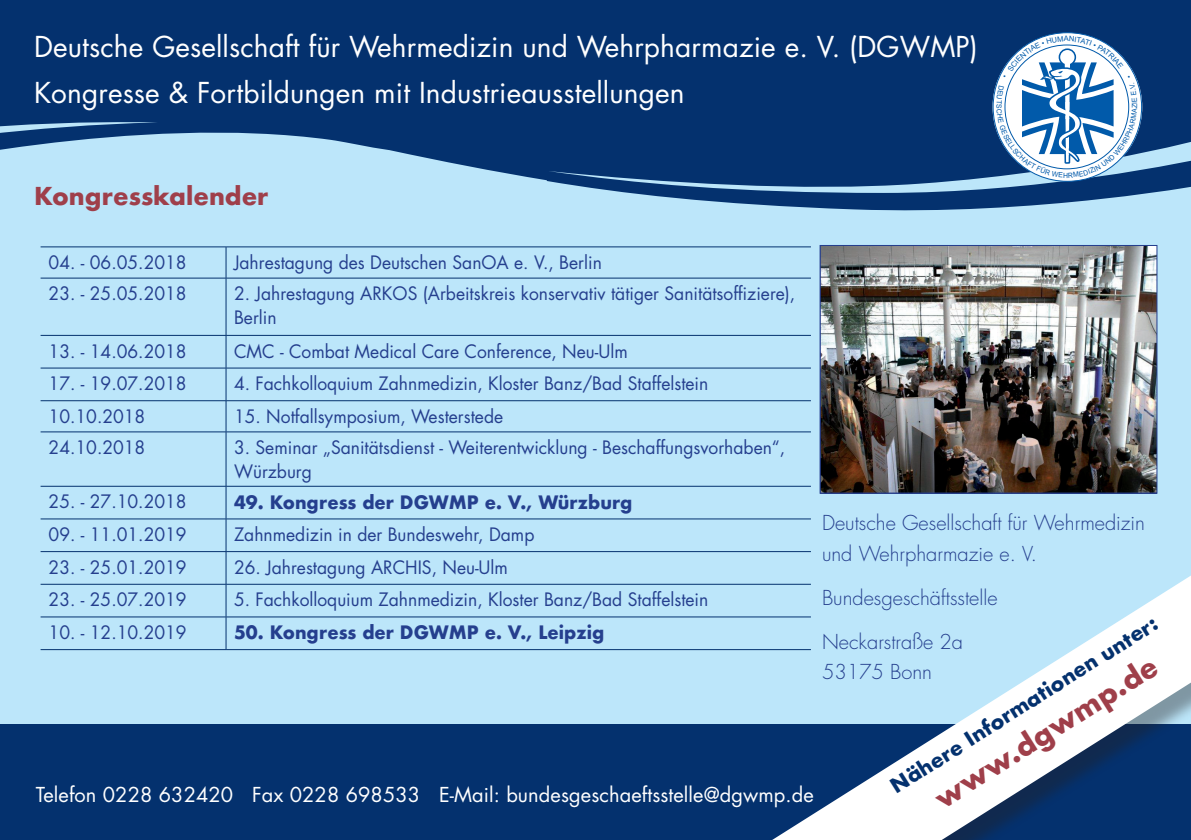
<style>
.page{position:relative;width:1191px;height:840px;background:#fff}
.page>*{position:absolute;margin:0;border:0;box-sizing:border-box;transform-origin:0 0}
.t1{font:28px/46px "Futura";letter-spacing:.005em;color:#fff}
.t2{font:700 28px "Futura";color:#9f3f4a}
.t3{font:700 24px "Futura";color:#9f3f4a}
.t4{font:300 20px/30px "Futura";color:#253f8e}
.t5{font:20px "Futura";letter-spacing:.005em;color:#fff}
.t6{font:700 20px "Futura";color:#04316e}
.t7{font:18px/24px "Futura";color:#253f8e}
.t8{font:700 18px "Futura";color:#253f8e}
</style>
<div class="page">
<div style="left:0;top:180px;width:1191px;height:544px;background:#bce6fa"></div>
<svg style="left:546px;top:83px;width:645px;height:133px;background:#255187"></svg>
<div style="left:547px;top:0;width:644px;height:83px;background:#04316e"></div>
<svg style="left:0;top:82px;width:548px;height:98px;background:#44709f"></svg>
<div style="left:0;top:0;width:548px;height:82px;background:#04316e"></div>
<div style="left:0;top:724px;width:1191px;height:115px;background:#04316e"></div>
<div style="left:685px;top:496px;width:506px;height:343px;background:#231f20;opacity:.4"></div>
<svg style="left:772px;top:575px;width:419px;height:264px"></svg>
<img style="left:822px;top:247px;width:333px;height:244px">
<div style="left:820px;top:245px;width:337px;height:248px;border:1px solid #253f8e"></div>
<hr style="left:226px;top:247px;width:1px;height:31px;background:#04316e">
<hr style="left:226px;top:278px;width:1px;height:57px;background:#04316e">
<hr style="left:226px;top:335px;width:1px;height:32px;background:#04316e">
<hr style="left:226px;top:368px;width:1px;height:32px;background:#04316e">
<hr style="left:226px;top:401px;width:1px;height:30px;background:#04316e">
<hr style="left:226px;top:432px;width:1px;height:53px;background:#04316e">
<hr style="left:226px;top:486px;width:1px;height:32px;background:#04316e">
<hr style="left:226px;top:519px;width:1px;height:32px;background:#04316e">
<hr style="left:226px;top:551px;width:1px;height:32px;background:#04316e">
<hr style="left:226px;top:584px;width:1px;height:32px;background:#04316e">
<hr style="left:226px;top:617px;width:1px;height:32px;background:#04316e">
<hr style="left:41px;top:246px;width:185px;height:1px;background:#04316e">
<hr style="left:226px;top:246px;width:585px;height:1px;background:#04316e">
<hr style="left:41px;top:277px;width:185px;height:1px;background:#04316e">
<hr style="left:226px;top:277px;width:585px;height:1px;background:#04316e">
<hr style="left:41px;top:335px;width:185px;height:1px;background:#04316e">
<hr style="left:226px;top:335px;width:585px;height:1px;background:#04316e">
<hr style="left:41px;top:367px;width:185px;height:1px;background:#04316e">
<hr style="left:226px;top:367px;width:585px;height:1px;background:#04316e">
<hr style="left:41px;top:400px;width:185px;height:1px;background:#04316e">
<hr style="left:226px;top:400px;width:585px;height:1px;background:#04316e">
<hr style="left:41px;top:431px;width:185px;height:1px;background:#04316e">
<hr style="left:226px;top:431px;width:585px;height:1px;background:#04316e">
<hr style="left:41px;top:485px;width:185px;height:1px;background:#04316e">
<hr style="left:226px;top:485px;width:585px;height:1px;background:#04316e">
<hr style="left:41px;top:518px;width:185px;height:1px;background:#04316e">
<hr style="left:226px;top:518px;width:585px;height:1px;background:#04316e">
<hr style="left:41px;top:551px;width:185px;height:1px;background:#04316e">
<hr style="left:226px;top:551px;width:585px;height:1px;background:#04316e">
<hr style="left:41px;top:583px;width:185px;height:1px;background:#04316e">
<hr style="left:226px;top:583px;width:585px;height:1px;background:#04316e">
<hr style="left:41px;top:616px;width:185px;height:1px;background:#04316e">
<hr style="left:226px;top:616px;width:585px;height:1px;background:#04316e">
<hr style="left:41px;top:649px;width:185px;height:1px;background:#04316e">
<hr style="left:226px;top:649px;width:585px;height:1px;background:#04316e">
<svg style="left:992px;top:32px;width:150px;height:150px"></svg>
<h1 class="t1" style="left:34px;top:24px;width:945px">Deutsche Gesellschaft für Wehrmedizin und Wehrpharmazie e. V. (DGWMP)<br>Kongresse &amp; Fortbildungen mit Industrieausstellungen</h1>
<h2 class="t3" style="left:34px;top:179px;width:236px">Kongresskalender</h2>
<p class="t7" style="left:49px;top:250px;width:140px">04. - 06.05.2018</p>
<p class="t7" style="left:234px;top:250px;width:369px">Jahrestagung des Deutschen SanOA e. V., Berlin</p>
<p class="t7" style="left:49px;top:281px;width:140px">23. - 25.05.2018</p>
<p class="t7" style="left:234px;top:281px;width:563px">2. Jahrestagung ARKOS (Arbeitskreis konservativ tätiger Sanitätsoffiziere),<br>Berlin</p>
<p class="t7" style="left:49px;top:338px;width:140px">13. - 14.06.2018</p>
<p class="t7" style="left:234px;top:338px;width:395px">CMC - Combat Medical Care Conference, Neu-Ulm</p>
<p class="t7" style="left:49px;top:371px;width:140px">17. - 19.07.2018</p>
<p class="t7" style="left:234px;top:371px;width:476px">4. Fachkolloquium Zahnmedizin, Kloster Banz/Bad Staffelstein</p>
<p class="t7" style="left:49px;top:404px;width:98px">10.10.2018</p>
<p class="t7" style="left:234px;top:404px;width:271px">15. Notfallsymposium, Westerstede</p>
<p class="t7" style="left:49px;top:435px;width:98px">24.10.2018</p>
<p class="t7" style="left:234px;top:435px;width:553px">3. Seminar „Sanitätsdienst - Weiterentwicklung - Beschaffungsvorhaben“,<br>Würzburg</p>
<p class="t7" style="left:49px;top:489px;width:140px">25. - 27.10.2018</p>
<p class="t8" style="left:234px;top:488px;width:400px">49. Kongress der DGWMP e. V., Würzburg</p>
<p class="t7" style="left:49px;top:522px;width:140px">09. - 11.01.2019</p>
<p class="t7" style="left:234px;top:522px;width:302px">Zahnmedizin in der Bundeswehr, Damp</p>
<p class="t7" style="left:49px;top:554px;width:140px">23. - 25.01.2019</p>
<p class="t7" style="left:234px;top:554px;width:275px">26. Jahrestagung ARCHIS, Neu-Ulm</p>
<p class="t7" style="left:49px;top:587px;width:140px">23. - 25.07.2019</p>
<p class="t7" style="left:234px;top:587px;width:476px">5. Fachkolloquium Zahnmedizin, Kloster Banz/Bad Staffelstein</p>
<p class="t7" style="left:49px;top:619px;width:140px">10. - 12.10.2019</p>
<p class="t8" style="left:234px;top:619px;width:372px">50. Kongress der DGWMP e. V., Leipzig</p>
<p class="t5" style="left:36px;top:780px;width:779px">Telefon 0228 632420 Fax 0228 698533 E-Mail: bundesgeschaeftsstelle@dgwmp.de</p>
<p class="t4" style="left:822px;top:508px;width:324px">Deutsche Gesellschaft für Wehrmedizin und Wehrpharmazie e. V.</p>
<p class="t4" style="left:822px;top:582px;width:177px">Bundesgeschäftsstelle</p>
<p class="t4" style="left:822px;top:626px;width:143px">Neckarstraße 2a<br>53175 Bonn</p>
<p class="t6" style="left:884px;top:774px;width:313px;rotate:-32deg">Nähere Informationen unter:</p>
<h1 class="t2" style="left:926px;top:782px;width:259px;rotate:-32deg">www.dgwmp.de</h1>
</div>
